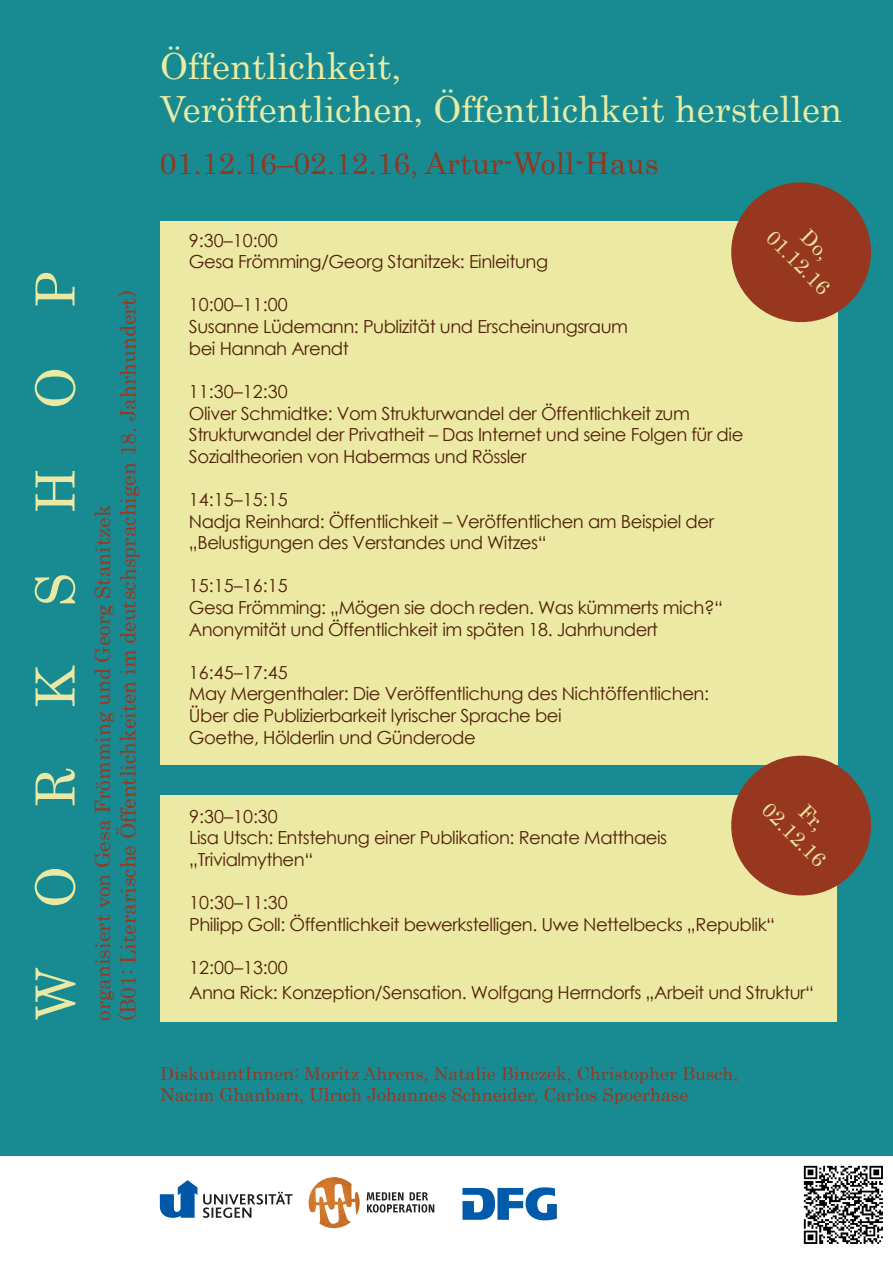
<style>
.page{position:relative;width:893px;height:1263px;background:#fff}
.page>*{position:absolute;margin:0;border:0;box-sizing:border-box;transform-origin:0 0}
.t1{font:54px "Century";letter-spacing:1.1em;color:#eae9a4}
.t2{font:36px/43.2px "Century";color:#eaeca4}
.t3{font:30px "Century";color:#93361f}
.t4{font:21px/25.2px "Century";color:#98371f}
.t5{font:20.62px "Century";color:#eae9a4}
.t6{font:18px/21.6px "Century Gothic";letter-spacing:-.025em;color:#511f09}
.t7{font:18px/21.6px "Century";color:#98371f}
.s1{color:#92351e}
</style>
<div class="page">
<div style="left:0;top:0;width:893px;height:1156px;background:#188b92"></div>
<div style="left:160px;top:222px;width:678px;height:543px;background:#ebe9a4"></div>
<svg style="left:203px;top:1192px;width:90px;height:26px"></svg>
<svg style="left:160px;top:1180px;width:37px;height:38px"></svg>
<svg style="left:462px;top:1187px;width:95px;height:33px"></svg>
<div style="left:161px;top:795px;width:676px;height:226px;background:#ebe9a4"></div>
<img style="left:309px;top:1177px;width:51px;height:51px">
<svg style="left:367px;top:1192px;width:67px;height:20px"></svg>
<img style="left:803px;top:1165px;width:80px;height:79px">
<svg style="left:724px;top:175px;width:154px;height:154px;background:#835f49"></svg>
<svg style="left:724px;top:749px;width:154px;height:153px"></svg>
<h1 class="t1" style="left:10px;top:1020px;width:750px;rotate:-90deg">WORKSHOP</h1>
<p class="t4" style="left:88px;top:1021px;width:732px;rotate:-90deg">organisiert von Gesa Frömming und Georg Stanitzek<br>(B01: Literarische Öffentlichkeiten im deutschsprachigen 18. Jahrhundert)</p>
<h2 class="t2" style="left:160px;top:41px;width:683px">Öffentlichkeit,<br>Veröffentlichen, Öffentlichkeit herstellen</h2>
<h3 class="t3" style="left:160px;top:138px;width:500px">01.12.16<span class="s1">–</span>02.12.16, Artur-Woll-Haus</h3>
<p class="t6" style="left:189px;top:229px;width:361px">9:30–10:00<br>Gesa Frömming/Georg Stanitzek: Einleitung</p>
<p class="t6" style="left:189px;top:294px;width:441px">10:00–11:00<br>Susanne Lüdemann: Publizität und Erscheinungsraum bei Hannah Arendt</p>
<p class="t6" style="left:189px;top:380px;width:556px">11:30–12:30<br>Oliver Schmidtke: Vom Strukturwandel der Öffentlichkeit zum Strukturwandel der Privatheit – Das Internet und seine Folgen für die Sozialtheorien von Habermas und Rössler</p>
<p class="t6" style="left:189px;top:488px;width:527px">14:15–15:15<br>Nadja Reinhard: Öffentlichkeit – Veröffentlichen am Beispiel der „Belustigungen des Verstandes und Witzes“</p>
<p class="t6" style="left:189px;top:575px;width:536px">15:15–16:15<br>Gesa Frömming: „Mögen sie doch reden. Was kümmerts mich?“<br>Anonymität und Öffentlichkeit im späten 18. Jahrhundert</p>
<p class="t6" style="left:189px;top:661px;width:522px">16:45–17:45<br>May Mergenthaler: Die Veröffentlichung des Nichtöffentlichen:<br>Über die Publizierbarkeit lyrischer Sprache bei<br>Goethe, Hölderlin und Günderode</p>
<p class="t5" style="left:782px;top:221px;width:82px;rotate:45deg">01.12.16</p>
<p class="t5" style="left:778px;top:794px;width:82px;rotate:45deg">02.12.16</p>
<p class="t6" style="left:189px;top:805px;width:480px">9:30–10:30<br>Lisa Utsch: Entstehung einer Publikation: Renate Matthaeis „Trivialmythen“</p>
<p class="t6" style="left:189px;top:891px;width:588px">10:30–11:30<br>Philipp Goll: Öffentlichkeit bewerkstelligen. Uwe Nettelbecks „Republik“</p>
<p class="t6" style="left:189px;top:954px;width:627px;line-height:25.2px">12:00–13:00<br>Anna Rick: Konzeption/Sensation. Wolfgang Herrndorfs „Arbeit und Struktur“</p>
<p class="t7" style="left:160px;top:1061px;width:580px">DiskutantInnen: Moritz Ahrens, Natalie Binczek, Christopher Busch,<br>Nacim Ghanbari, Ulrich Johannes Schneider, Carlos Spoerhase</p>
</div>
